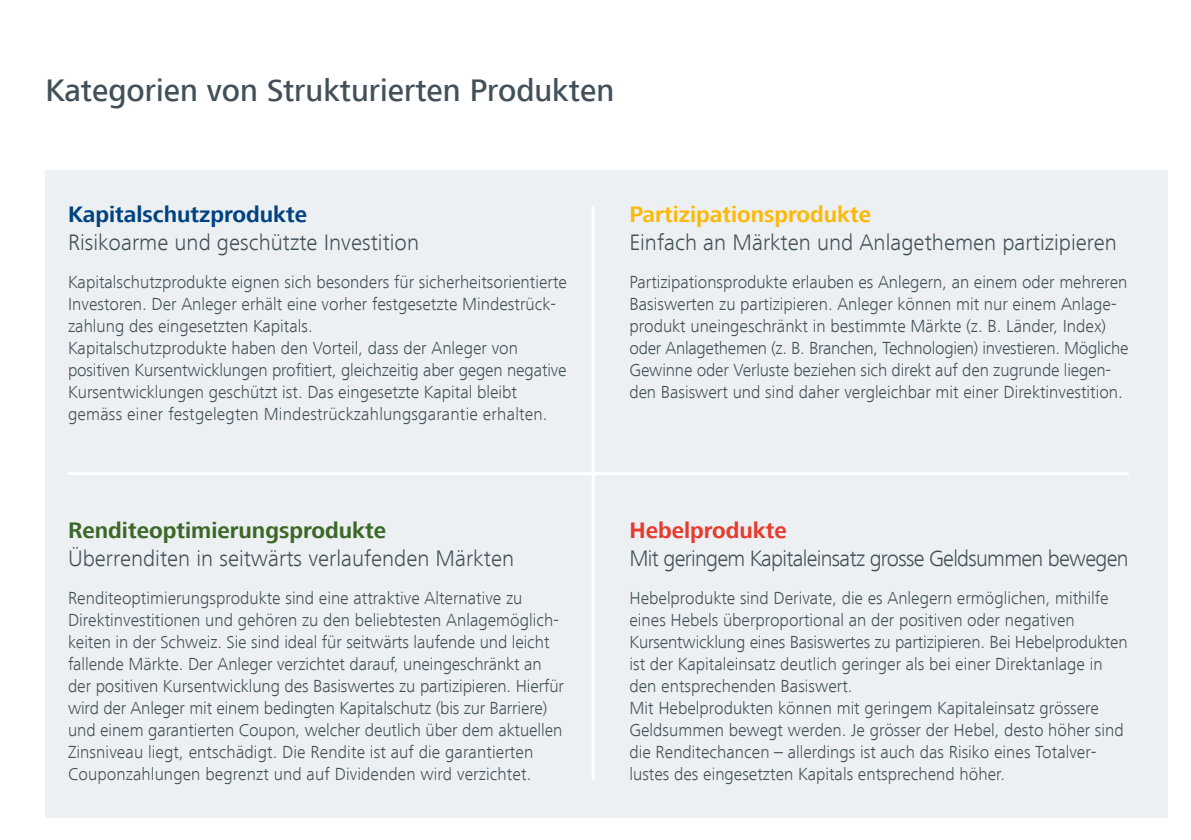
<style>
.page{position:relative;width:1191px;height:840px;background:#fff}
.page>*{position:absolute;margin:0;border:0;box-sizing:border-box;transform-origin:0 0}
.t1{font:500 32px "Frutiger Next LT";color:#425159}
.t2{font:300 23px "Frutiger Next LT";color:#425159}
.t3{font:300 23px "Frutiger Next LT";letter-spacing:-.03em;color:#425159}
.t4{font:700 23px "Frutiger Next LT";color:#3b6827}
.t5{font:700 23px "Frutiger Next LT";color:#fbba0b}
.t6{font:700 23px "Frutiger Next LT";color:#004380}
.t7{font:700 23px "Frutiger Next LT";color:#e63c2f}
.t8{font:300 18px/22px "Frutiger Next LT";color:#425159}
</style>
<div class="page">
<div style="left:45px;top:170px;width:1123px;height:646px;background:#edf0f3"></div>
<hr style="left:68px;top:471px;width:1060px;height:3px;background:#fff">
<hr style="left:591px;top:205px;width:3px;height:574px;background:#fff">
<h1 class="t1" style="left:45px;top:72px;width:570px">Kategorien von Strukturierten Produkten</h1>
<p class="t6" style="left:68px;top:201px;width:241px">Kapitalschutzprodukte</p>
<p class="t2" style="left:68px;top:230px;width:352px">Risikoarme und geschützte Investition</p>
<p class="t8" style="left:68px;top:271px;width:500px">Kapitalschutzprodukte eignen sich besonders für sicherheitsorientierte Investoren. Der Anleger erhält eine vorher festgesetzte Mindestrück&shy;zahlung des eingesetzten Kapitals.<br>Kapitalschutzprodukte haben den Vorteil, dass der Anleger von positiven Kursentwicklungen profitiert, gleichzeitig aber gegen negative Kursentwicklungen geschützt ist. Das eingesetzte Kapital bleibt gemäss einer festgelegten Mindestrückzahlungsgarantie erhalten.</p>
<p class="t4" style="left:68px;top:516px;width:319px">Renditeoptimierungsprodukte</p>
<p class="t2" style="left:68px;top:545px;width:447px">Überrenditen in seitwärts verlaufenden Märkten</p>
<p class="t8" style="left:68px;top:586px;width:497px">Renditeoptimierungsprodukte sind eine attraktive Alternative zu Direktinvestitionen und gehören zu den beliebtesten Anlagemöglich&shy;keiten in der Schweiz. Sie sind ideal für seitwärts laufende und leicht fallende Märkte. Der Anleger verzichtet darauf, uneingeschränkt an der positiven Kursentwicklung des Basiswertes zu partizipieren. Hierfür wird der Anleger mit einem bedingten Kapitalschutz (bis zur Barriere) und einem garantierten Coupon, welcher deutlich über dem aktuellen Zinsniveau liegt, entschädigt. Die Rendite ist auf die garantierten Couponzahlungen begrenzt und auf Dividenden wird verzichtet.</p>
<p class="t5" style="left:629px;top:201px;width:243px">Partizipationsprodukte</p>
<p class="t2" style="left:629px;top:230px;width:489px">Einfach an Märkten und Anlagethemen partizipieren</p>
<p class="t8" style="left:629px;top:271px;width:500px">Partizipationsprodukte erlauben es Anlegern, an einem oder mehreren Basiswerten zu partizipieren. Anleger können mit nur einem Anlage&shy;produkt uneingeschränkt in bestimmte Märkte (z. B. Länder, Index) oder Anlagethemen (z. B. Branchen, Technologien) investieren. Mögliche Gewinne oder Verluste beziehen sich direkt auf den zugrunde liegen&shy;den Basiswert und sind daher vergleichbar mit einer Direktinvestition.</p>
<p class="t7" style="left:629px;top:516px;width:159px">Hebelprodukte</p>
<p class="t3" style="left:629px;top:545px;width:500px">Mit geringem Kapitaleinsatz grosse Geldsummen bewegen</p>
<p class="t8" style="left:629px;top:586px;width:500px">Hebelprodukte sind Derivate, die es Anlegern ermöglichen, mithilfe eines Hebels überproportional an der positiven oder negativen Kursentwicklung eines Basiswertes zu partizipieren. Bei Hebelprodukten ist der Kapitaleinsatz deutlich geringer als bei einer Direktanlage in den entsprechenden Basiswert.<br>Mit Hebelprodukten können mit geringem Kapitaleinsatz grössere Geldsummen bewegt werden. Je grösser der Hebel, desto höher sind die Renditechancen – allerdings ist auch das Risiko eines Totalver&shy;lustes des eingesetzten Kapitals entsprechend höher.</p>
</div>
